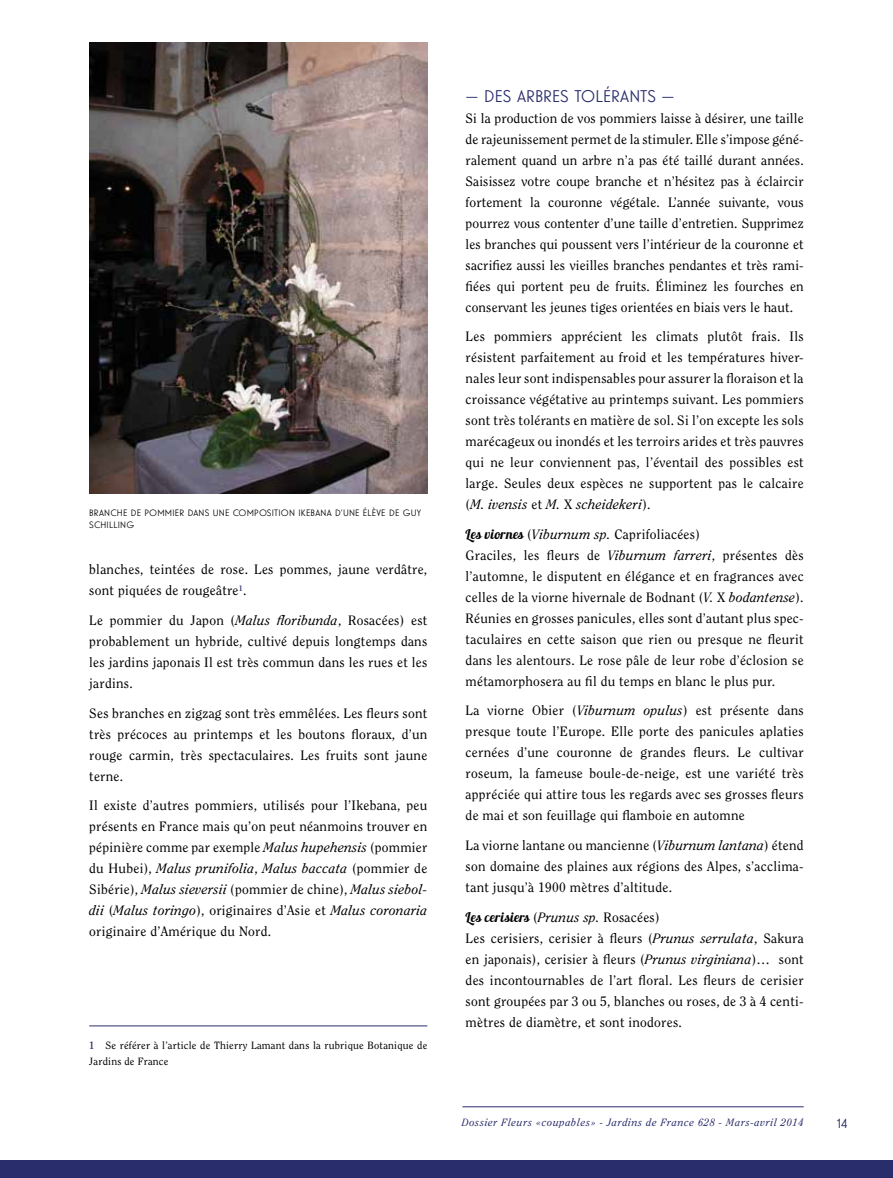
<style>
.page{position:relative;width:893px;height:1178px;background:#fff}
.page>*{position:absolute;margin:0;border:0;box-sizing:border-box;transform-origin:0 0}
.t1{font:16.5px "Guildford Pro";color:#2a2d6b}
.t2{font:13.5px/21px "Clearface Std";letter-spacing:.02em;color:#000;text-align:justify}
.t3{font:13.5px "Lobster 1.3";letter-spacing:.02em;color:#000}
.t4{font:13.5px "Guildford Pro";color:#2a2d6b}
.t5{font:10.5px/16.5px "Clearface Std";letter-spacing:.02em;color:#000}
.t6{font:italic 10.5px "Clearface Std";letter-spacing:.06em;color:#2a2d6b}
.t7{font:9px/12px "Guildford Pro";letter-spacing:.02em;color:#000}
.s1{font-style:italic}
.s2{font-weight:700;color:#2a2d6b}
.s3{font-family:"Lobster 1.3"}
.s4{font-family:"Clearface Std"}
.s5{font-family:"Clearface Std";font-style:italic}
</style>
<div class="page">
<div style="left:0;top:1160px;width:893px;height:18px;background:#2a2d6b"></div>
<hr style="left:462px;top:1106px;width:342px;height:1px;background:#2a2d6b">
<hr style="left:89px;top:1025px;width:338px;height:1px;background:#2a2d6b">
<img style="left:89px;top:43px;width:338px;height:450px">
<p class="t7" style="left:89px;top:507px;width:333px">BRANCHE DE POMMI ER DANS UNE COMPOSITION IKEBANA D’UNE ÉLÈVE DE GUY<br>SCHILLING</p>
<p class="t2" style="left:89px;top:559px;width:340px">blanches, teintées de rose. Les pommes, jaune verdâtre, sont piquées de rougeâtre<sup>1</sup>.</p>
<p class="t2" style="left:89px;top:610px;width:340px">Le pommier du Japon (<span class="s1">Malus floribunda</span>, Rosacées) est probablement un hybride, cultivé depuis longtemps dans les jardins japonais Il est très commun dans les rues et les jardins.</p>
<p class="t2" style="left:89px;top:702px;width:340px">Ses branches en zigzag sont très emmêlées. Les fleurs sont très précoces au printemps et les boutons floraux, d’un rouge carmin, très spectaculaires. Les fruits sont jaune terne.</p>
<p class="t2" style="left:89px;top:795px;width:340px">Il existe d’autres pommiers, utilisés pour l’Ikebana, peu présents en France mais qu’on peut néanmoins trouver en pépinière comme par exemple <span class="s1">Malus hupehensis</span> (pommier du Hubei), <span class="s1">Malus prunifolia</span>, <span class="s1">Malus baccata</span> (pommier de Sibérie), <span class="s1">Malus sieversii</span> (pommier de chine), <span class="s1">Malus siebol&shy;dii</span> (<span class="s1">Malus toringo</span>), originaires d’Asie et <span class="s1">Malus coronaria </span>originaire d’Amérique du Nord.</p>
<p class="t5" style="left:89px;top:1037px;width:340px"><span class="s2">1</span> Se référer à l’article de Thierry Lamant dans la rubrique Botanique de<br>Jardins de France</p>
<p class="t1" style="left:466px;top:85px;width:211px">— D ES ARBRES TOLÉRANTS —</p>
<p class="t2" style="left:466px;top:107px;width:340px">Si la production de vos pommiers laisse à désirer, une taille de rajeunissement permet de la stimuler. Elle s’impose géné&shy;ralement quand un arbre n’a pas été taillé durant années.<br>Saisissez votre coupe branche et n’hésitez pas à éclaircir fortement la couronne végétale. L’année suivante, vous pourrez vous contenter d’une taille d’entretien. Supprimez les branches qui poussent vers l’intérieur de la couronne et sacrifiez aussi les vieilles branches pendantes et très rami&shy;fiées qui portent peu de fruits. Éliminez les fourches en conservant les jeunes tiges orientées en biais vers le haut.</p>
<p class="t2" style="left:466px;top:326px;width:340px">Les pommiers apprécient les climats plutôt frais. Ils résistent parfaitement au froid et les températures hiver&shy;nales leur sont indispensables pour assurer la floraison et la croissance végétative au printemps suivant. Les pommiers sont très tolérants en matière de sol. Si l’on excepte les sols marécageux ou inondés et les terroirs arides et très pauvres qui ne leur conviennent pas, l’éventail des possibles est large. Seules deux espèces ne supportent pas le calcaire (<span class="s1">M. ivensis</span> et <span class="s1">M.</span> X <span class="s1">scheidekeri</span>).</p>
<p class="t2" style="left:466px;top:524px;width:340px;text-align:left"><span class="s3">Les viornes</span> (<span class="s1">Viburnum sp.</span> Caprifoliacées)<br>Graciles, les fleurs de <span class="s1">Viburnum farreri</span>, présentes dès l’automne, le disputent en élégance et en fragrances avec celles de la viorne hivernale de Bodnant (<span class="s1">V.</span> X <span class="s1">bodantense</span>).<br>Réunies en grosses panicules, elles sont d’autant plus spec&shy;taculaires en cette saison que rien ou presque ne fleurit dans les alentours. Le rose pâle de leur robe d’éclosion se métamorphosera au fil du temps en blanc le plus pur.</p>
<p class="t2" style="left:466px;top:700px;width:340px">La viorne Obier (<span class="s1">Viburnum opulus</span>) est présente dans presque toute l’Europe. Elle porte des panicules aplaties cernées d’une couronne de grandes fleurs. Le cultivar roseum, la fameuse boule-de-neige, est une variété très appréciée qui attire tous les regards avec ses grosses fleurs de mai et son feuillage qui flamboie en automne</p>
<p class="t2" style="left:466px;top:835px;width:340px">La viorne lantane ou mancienne (<span class="s1">Viburnum lantana</span>) étend son domaine des plaines aux régions des Alpes, s’acclima&shy;tant jusqu’à 1900 mètres d’altitude.</p>
<p class="t3" style="left:466px;top:908px;width:195px">Les cerisiers <span class="s4">(</span><span class="s5">Prunus sp.</span> <span class="s4">Rosacées)</span></p>
<p class="t2" style="left:466px;top:927px;width:340px">Les cerisiers, cerisier à fleurs (<span class="s1">Prunus serrulata</span>, Sakura en japonais), cerisier à fleurs (<span class="s1">Prunus virginiana</span>)… sont des incontournables de l’art floral. Les fleurs de cerisier sont groupées par 3 ou 5, blanches ou roses, de 3 à 4 centi&shy;mètres de diamètre, et sont inodores.</p>
<p class="t6" style="left:462px;top:1116px;width:343px">Dossier Fleurs «coupables» - Jardins de France 628 - Mars-avril 2014</p>
<p class="t4" style="left:838px;top:1114px;width:11px">14</p>
</div>
